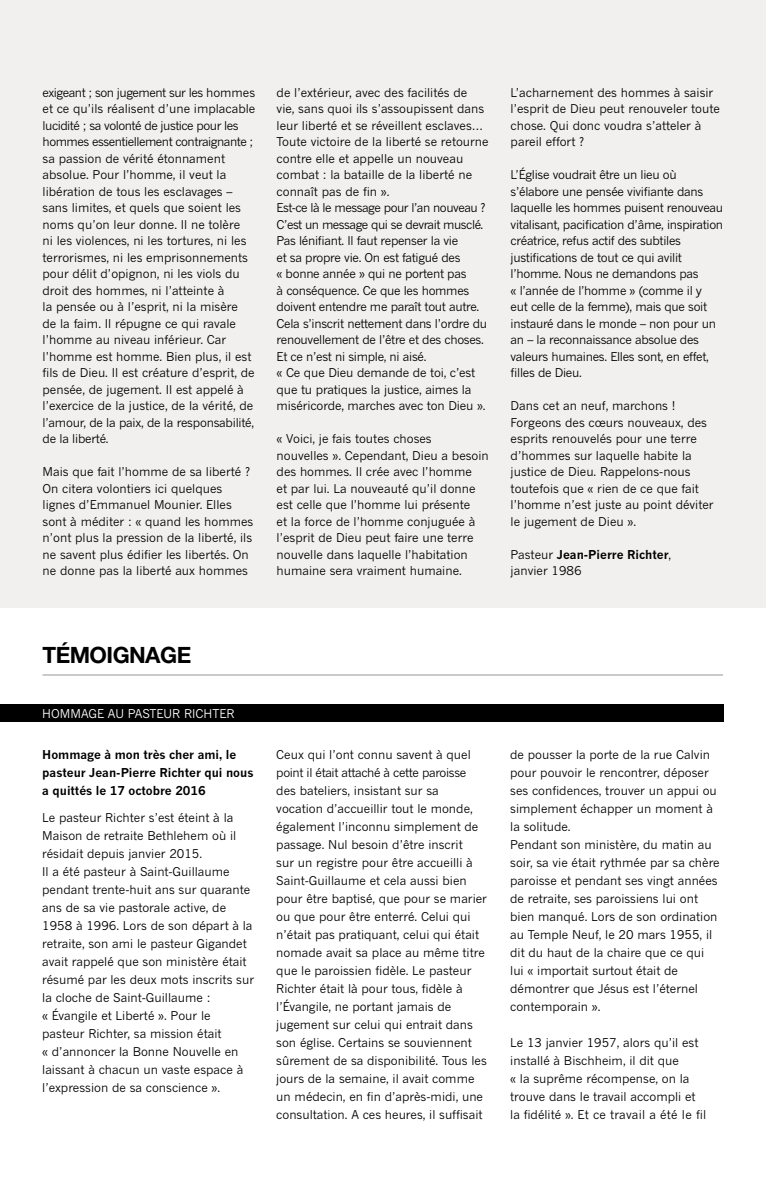
<style>
.page{position:relative;width:766px;height:1191px;background:#fff}
.page>*{position:absolute;margin:0;border:0;box-sizing:border-box;transform-origin:0 0}
.t1{font:700 22.5px "Helvetica Neue LT Pro";letter-spacing:-.025em;color:#000}
.t2{font:12px/18px "News Gothic";color:#000}
.t3{font:12px/16.5px "News Gothic";letter-spacing:-.025em;color:#000}
.t4{font:700 12px/18px "News Gothic";color:#000}
.t5{font:12px "News Gothic";color:#fff}
.s1{font-weight:700}
</style>
<div class="page">
<div style="left:0;top:0;width:765px;height:608px;background:#f1f0ee"></div>
<div style="left:0;top:704px;width:722px;height:17px;background:#000"></div>
<hr style="left:43px;top:674px;width:679px;height:1px;background:#939598">
<p class="t2" style="left:43px;top:84px;width:214px;line-height:16.5px">exigeant ; son jugement sur les hommes et ce qu’ils réalisent d’une implacable lucidité ; sa volonté de justice pour les hommes essentiellement contraignante ; sa passion de vérité étonnament absolue. Pour l’homme, il veut la libération de tous les esclavages – sans limites, et quels que soient les noms qu’on leur donne. Il ne tolère<br>ni les violences, ni les tortures, ni les terrorismes, ni les emprisonnements pour délit d’opignon, ni les viols du droit des hommes, ni l’atteinte à<br>la pensée ou à l’esprit, ni la misère<br>de la faim. Il répugne ce qui ravale l’homme au niveau inférieur. Car l’homme est homme. Bien plus, il est fils de Dieu. Il est créature d’esprit, de pensée, de jugement. Il est appelé à l’exercice de la justice, de la vérité, de l’amour, de la paix, de la responsabilité, de la liberté.</p>
<p class="t2" style="left:43px;top:463px;width:212px;line-height:16.5px">Mais que fait l’homme de sa liberté ?<br>On citera volontiers ici quelques lignes d’Emmanuel Mounier. Elles sont à méditer : « quand les hommes n’ont plus la pression de la liberté, ils ne savent plus édifier les libertés. On ne donne pas la liberté aux hommes</p>
<p class="t3" style="left:276px;top:84px;width:213px">de l’extérieur, avec des facilités de<br>vie, sans quoi ils s’assoupissent dans leur liberté et se réveillent esclaves… Toute victoire de la liberté se retourne contre elle et appelle un nouveau combat : la bataille de la liberté ne connaît pas de fin ».<br>Est-ce là le message pour l’an nouveau ?<br>C’est un message qui se devrait musclé.<br>Pas lénifiant. Il faut repenser la vie<br>et sa propre vie. On est fatigué des<br>« bonne année » qui ne portent pas<br>à conséquence. Ce que les hommes doivent entendre me paraît tout autre.<br>Cela s’inscrit nettement dans l’ordre du renouvellement de l’être et des choses.<br>Et ce n’est ni simple, ni aisé.<br>« Ce que Dieu demande de toi, c’est que tu pratiques la justice, aimes la miséricorde, marches avec ton Dieu ».</p>
<p class="t2" style="left:276px;top:430px;width:214px;line-height:16.5px">« Voici, je fais toutes choses<br>nouvelles ». Cependant, Dieu a besoin des hommes. Il crée avec l’homme<br>et par lui. La nouveauté qu’il donne est celle que l’homme lui présente<br>et la force de l’homme conjuguée à l’esprit de Dieu peut faire une terre nouvelle dans laquelle l’habitation humaine sera vraiment humaine.</p>
<p class="t2" style="left:510px;top:84px;width:211px;line-height:16.5px">L’acharnement des hommes à saisir l’esprit de Dieu peut renouveler toute chose. Qui donc voudra s’atteler à pareil effort ?</p>
<p class="t3" style="left:510px;top:166px;width:214px">L’Église voudrait être un lieu où s’élabore une pensée vivifiante dans laquelle les hommes puisent renouveau vitalisant, pacification d’âme, inspiration créatrice, refus actif des subtiles justifications de tout ce qui avilit l’homme. Nous ne demandons pas<br>« l’année de l’homme » (comme il y<br>eut celle de la femme), mais que soit instauré dans le monde – non pour un an – la reconnaissance absolue des valeurs humaines. Elles sont, en effet, filles de Dieu.</p>
<p class="t2" style="left:510px;top:397px;width:204px;line-height:16.5px">Dans cet an neuf, marchons !<br>Forgeons des cœurs nouveaux, des esprits renouvelés pour une terre d’hommes sur laquelle habite la justice de Dieu. Rappelons-nous toutefois que « rien de ce que fait l’homme n’est juste au point déviter le jugement de Dieu ».</p>
<p class="t2" style="left:510px;top:546px;width:162px;line-height:16.5px">Pasteur <span class="s1">Jean-Pierre Richter</span>, janvier 1986</p>
<h1 class="t1" style="left:43px;top:640px;width:150px">TÉMOIGNAGE</h1>
<p class="t5" style="left:42px;top:706px;width:19px">hommage</p>
<p class="t5" style="left:108px;top:706px;width:29px">au pasteur</p>
<p class="t5" style="left:184px;top:706px;width:37px">richter</p>
<p class="t4" style="left:42px;top:745px;width:212px">Hommage à mon très cher ami, le pasteur Jean-Pierre Richter qui nous a quittés le 17 octobre 2016</p>
<p class="t2" style="left:42px;top:808px;width:213px">Le pasteur Richter s’est éteint à la Maison de retraite Bethlehem où il résidait depuis janvier 2015.<br>Il a été pasteur à Saint-Guillaume pendant trente-huit ans sur quarante ans de sa vie pastorale active, de 1958 à 1996. Lors de son départ à la retraite, son ami le pasteur Gigandet avait rappelé que son ministère était résumé par les deux mots inscrits sur la cloche de Saint-Guillaume :<br>« Évangile et Liberté ». Pour le pasteur Richter, sa mission était<br>« d’annoncer la Bonne Nouvelle en laissant à chacun un vaste espace à l’expression de sa conscience ».</p>
<p class="t2" style="left:276px;top:745px;width:212px">Ceux qui l’ont connu savent à quel point il était attaché à cette paroisse des bateliers, insistant sur sa vocation d’accueillir tout le monde, également l’inconnu simplement de passage. Nul besoin d’être inscrit<br>sur un registre pour être accueilli à Saint-Guillaume et cela aussi bien pour être baptisé, que pour se marier ou que pour être enterré. Celui qui n’était pas pratiquant, celui qui était nomade avait sa place au même titre que le paroissien fidèle. Le pasteur Richter était là pour tous, fidèle à l’Évangile, ne portant jamais de jugement sur celui qui entrait dans son église. Certains se souviennent sûrement de sa disponibilité. Tous les jours de la semaine, il avait comme un médecin, en fin d’après-midi, une consultation. A ces heures, il suffisait</p>
<p class="t2" style="left:510px;top:745px;width:211px">de pousser la porte de la rue Calvin pour pouvoir le rencontrer, déposer ses confidences, trouver un appui ou simplement échapper un moment à la solitude.<br>Pendant son ministère, du matin au soir, sa vie était rythmée par sa chère paroisse et pendant ses vingt années de retraite, ses paroissiens lui ont bien manqué. Lors de son ordination au Temple Neuf, le 20 mars 1955, il dit du haut de la chaire que ce qui lui « importait surtout était de démontrer que Jésus est l’éternel contemporain ».</p>
<p class="t2" style="left:510px;top:1033px;width:197px">Le 13 janvier 1957, alors qu’il est installé à Bischheim, il dit que<br>« la suprême récompense, on la trouve dans le travail accompli et la fidélité ». Et ce travail a été le fil</p>
</div>
